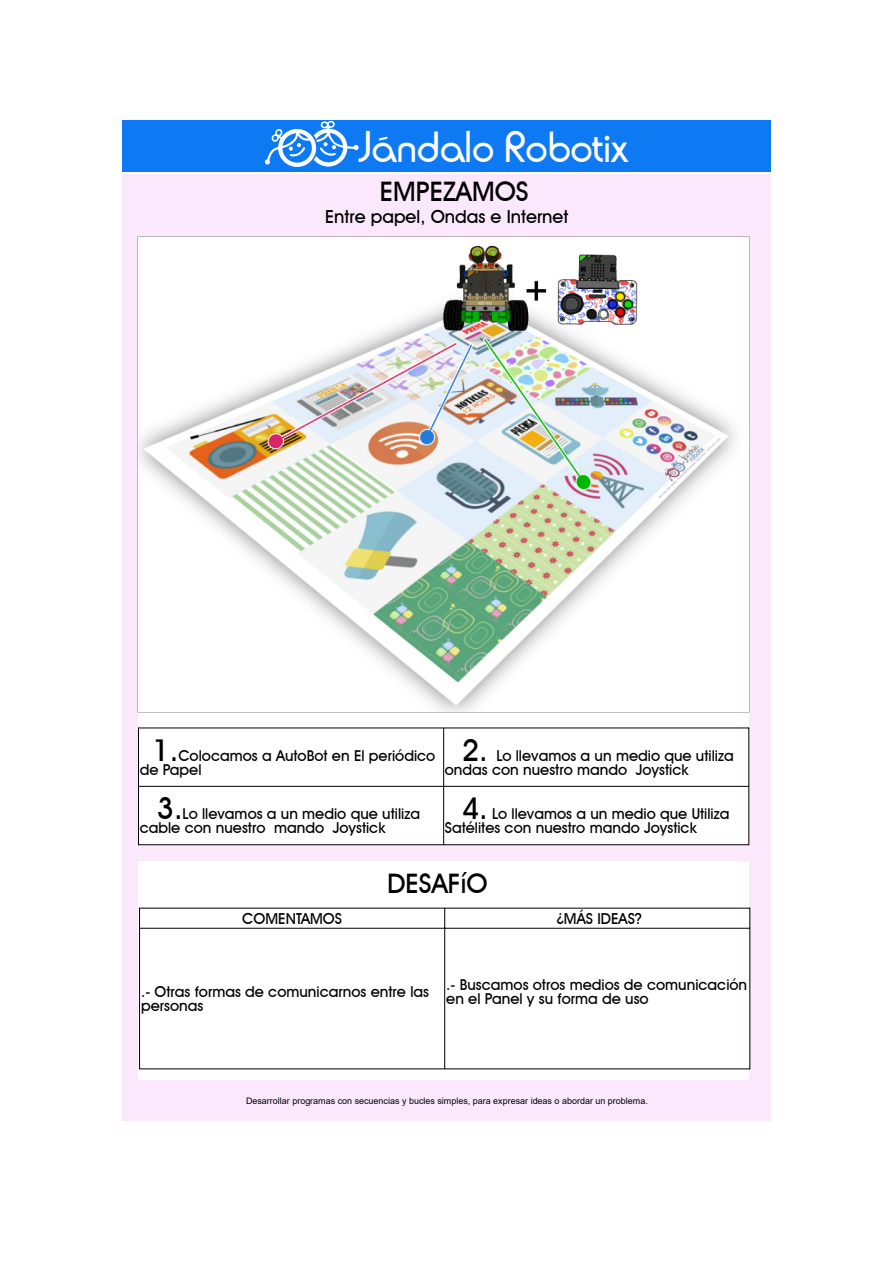
<style>
.page{position:relative;width:894px;height:1263px;background:#fff}
.page>*{position:absolute;margin:0;border:0;box-sizing:border-box;transform-origin:0 0}
.t1{font:44.25px "Rondalo";color:#fff}
.t2{font:500 26.85px "Avant Garde IT Cby BT";color:#000}
.t3{font:500 18px "Avant Garde IT Cby BT";color:#000}
.t4{font:500 15.15px "Avant Garde IT Cby BT";color:#000}
.t5{font:500 15px/13.5px "Avant Garde IT Cby BT";color:#000}
.t6{font:9px "Arial";color:#000}
.s1{font-size:30px}
</style>
<div class="page">
<div style="left:122px;top:120px;width:649px;height:52px;background:#0d79f2"></div>
<div style="left:122px;top:174px;width:649px;height:946px;background:#fce8fd"></div>
<div style="left:138px;top:862px;width:610px;height:218px;background:#fff"></div>
<div style="left:138px;top:237px;width:610px;height:608px;background:#fff"></div>
<hr style="left:138px;top:728px;width:1px;height:117px;background:#000">
<hr style="left:748px;top:728px;width:1px;height:117px;background:#000">
<hr style="left:443px;top:728px;width:1px;height:117px;background:#000">
<hr style="left:138px;top:728px;width:610px;height:1px;background:#000">
<hr style="left:138px;top:786px;width:610px;height:1px;background:#000">
<hr style="left:138px;top:844px;width:610px;height:1px;background:#000">
<hr style="left:139px;top:908px;width:1px;height:161px;background:#000">
<hr style="left:749px;top:908px;width:1px;height:161px;background:#000">
<hr style="left:444px;top:908px;width:1px;height:161px;background:#000">
<hr style="left:139px;top:908px;width:610px;height:1px;background:#000">
<hr style="left:139px;top:928px;width:610px;height:1px;background:#000">
<hr style="left:139px;top:1068px;width:610px;height:1px;background:#000">
<svg style="left:265px;top:121px;width:93px;height:46px"></svg>
<img style="left:138px;top:237px;width:611px;height:475px">
<h1 class="t1" style="left:358px;top:123px;width:271px">Jándalo Robotix</h1>
<h2 class="t2" style="left:380px;top:181px;width:150px">EMPEZAMOS</h2>
<p class="t3" style="left:325px;top:209px;width:244px">Entre papel, Ondas e Internet</p>
<p class="t5" style="left:140px;top:750px;width:297px;text-indent:13px"><span class="s1">1.</span>Colocamos a AutoBot en El periódico de Papel</p>
<p class="t5" style="left:444px;top:750px;width:290px;text-indent:17px"><span class="s1">2.</span> Lo llevamos a un medio que utiliza ondas con nuestro mando Joystick</p>
<p class="t5" style="left:140px;top:809px;width:282px;text-indent:17px"><span class="s1">3.</span>Lo llevamos a un medio que utiliza cable con nuestro mando Joystick</p>
<p class="t5" style="left:444px;top:809px;width:286px;text-indent:17px"><span class="s1">4.</span> Lo llevamos a un medio que Utiliza<br>Satélites con nuestro mando Joystick</p>
<h2 class="t2" style="left:387px;top:873px;width:102px">DESAFíO</h2>
<p class="t4" style="left:242px;top:912px;width:101px">COMENTAMOS</p>
<p class="t4" style="left:556px;top:912px;width:87px">¿MÁS IDEAS?</p>
<p class="t5" style="left:141px;top:986px;width:289px">.- Otras formas de comunicarnos entre las personas</p>
<p class="t5" style="left:446px;top:980px;width:302px">.- Buscamos otros medios de comunicación en el Panel y su forma de uso</p>
<p class="t6" style="left:246px;top:1097px;width:403px">Desarrollar programas con secuencias y bucles simples, para expresar ideas o abordar un problema.</p>
</div>
